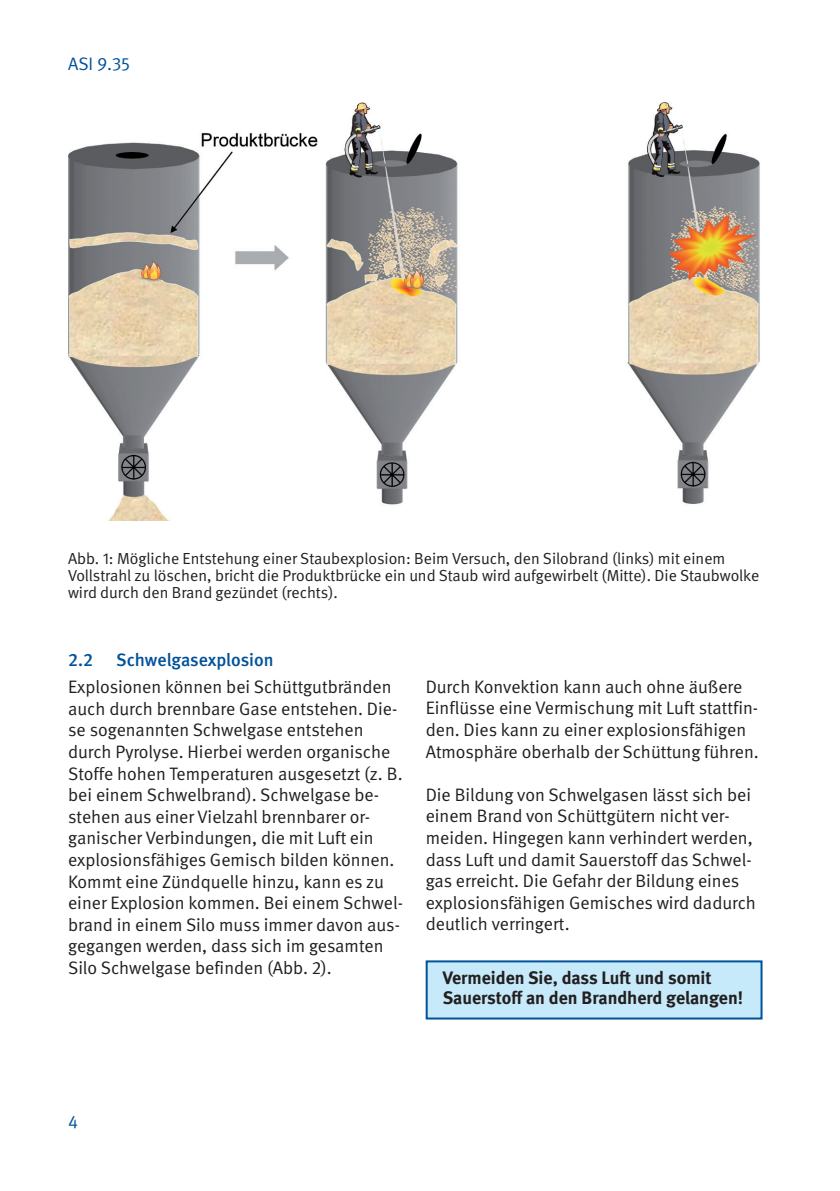
<style>
.page{position:relative;width:840px;height:1191px;background:#fff}
.page>*{position:absolute;margin:0;border:0;box-sizing:border-box;transform-origin:0 0}
.t1{font:18px/21.6px "DGUV Meta";color:#231f20}
.t2{font:700 18px/20px "DGUV Meta";color:#231f20}
.t3{font:500 18px "DGUV Meta";letter-spacing:-.005em;color:#01519b}
.t4{font:18px "DGUV Meta";color:#01519b}
.t5{font:16px/17.2px "DGUV Meta";color:#231f20}
</style>
<div class="page">
<img style="left:68px;top:102px;width:692px;height:418px">
<div style="left:425px;top:960px;width:337px;height:59px;background:#c6eafa;border:2px solid #01529c"></div>
<p class="t4" style="left:68px;top:54px;width:63px">ASI 9.35</p>
<p class="t5" style="left:68px;top:550px;width:692px">Abb. 1: Mögliche Entstehung einer Staubexplosion: Beim Versuch, den Silobrand (links) mit einem<br>Vollstrahl zu löschen, bricht die Produktbrücke ein und Staub wird aufgewirbelt (Mitte). Die Staubwolke wird durch den Brand gezündet (rechts).</p>
<p class="t3" style="left:68px;top:649px;width:26px">2.2</p>
<p class="t3" style="left:116px;top:649px;width:159px">Schwelgasexplosion</p>
<p class="t1" style="left:68px;top:676px;width:336px">Explosionen können bei Schüttgutbränden auch durch brennbare Gase entstehen. Die&shy;se sogenannten Schwelgase entstehen durch Pyrolyse. Hierbei werden organische Stoffe hohen Temperaturen ausgesetzt (z. B. bei einem Schwelbrand). Schwelgase be&shy;stehen aus einer Vielzahl brennbarer or&shy;ganischer Verbindungen, die mit Luft ein explosionsfähiges Gemisch bilden können.<br>Kommt eine Zündquelle hinzu, kann es zu einer Explosion kommen. Bei einem Schwel&shy;brand in einem Silo muss immer davon aus&shy;gegangen werden, dass sich im gesamten Silo Schwelgase befinden (Abb. 2).</p>
<p class="t1" style="left:425px;top:676px;width:334px">Durch Konvektion kann auch ohne äußere Einflüsse eine Vermischung mit Luft stattfin&shy;den. Dies kann zu einer explosionsfähigen Atmosphäre oberhalb der Schüttung führen.</p>
<p class="t1" style="left:425px;top:784px;width:331px">Die Bildung von Schwelgasen lässt sich bei einem Brand von Schüttgütern nicht ver&shy;meiden. Hingegen kann verhindert werden, dass Luft und damit Sauerstoff das Schwel&shy;gas erreicht. Die Gefahr der Bildung eines explosionsfähigen Gemisches wird dadurch deutlich verringert.</p>
<p class="t2" style="left:442px;top:968px;width:302px">Vermeiden Sie, dass Luft und somit<br>Sauerstoff an den Brandherd gelangen!</p>
<p class="t4" style="left:68px;top:1111px;width:11px">4</p>
</div>
